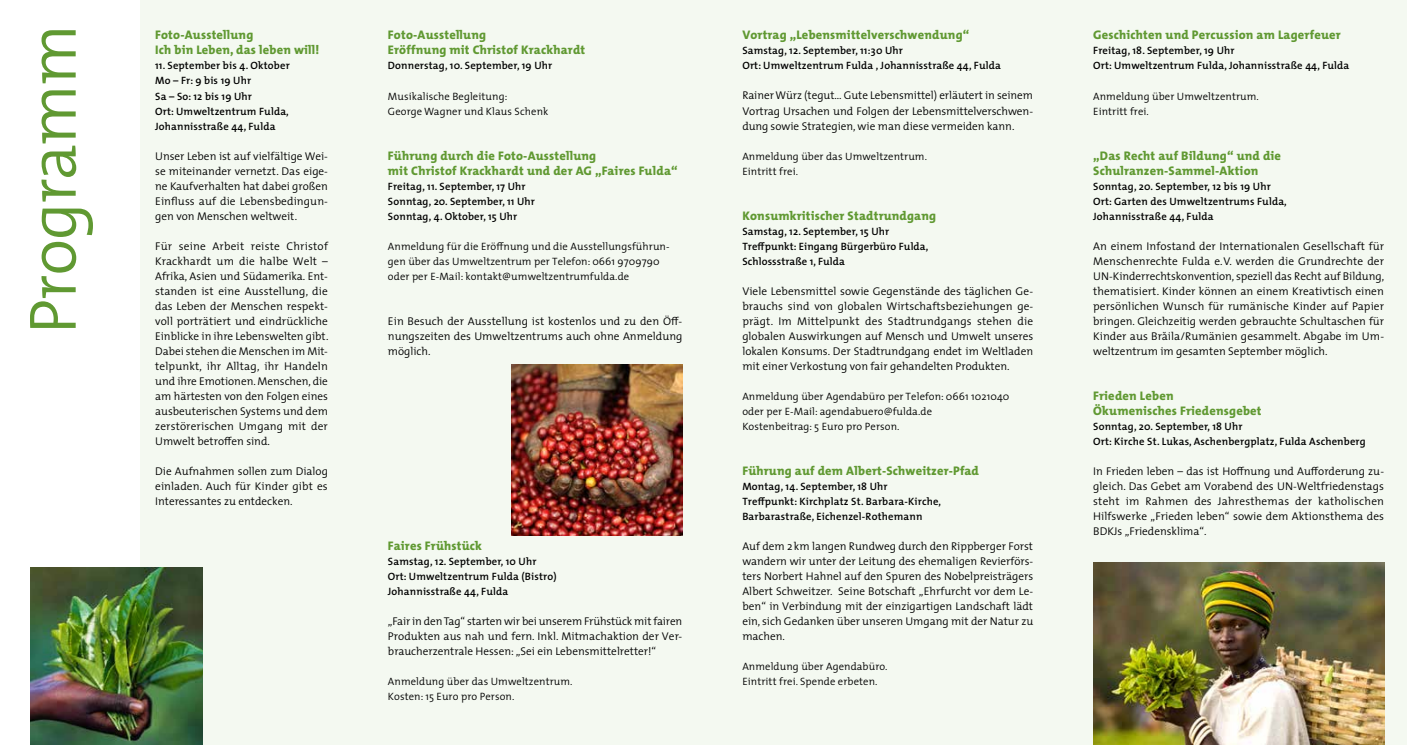
<style>
.page{position:relative;width:1407px;height:745px;background:#fff}
.page>*{position:absolute;margin:0;border:0;box-sizing:border-box;transform-origin:0 0}
.t1{font:300 67.38px "The Mix";letter-spacing:-.015em;color:#609932}
.t2{font:800 12.5px/15px "The Mix";letter-spacing:.015em;color:#609932}
.t3{font:300 11.25px/15px "The Mix";color:#000;text-align:justify}
.t4{font:600 10.62px/15px "The Mix";letter-spacing:.015em;color:#000}
.t5{font:300 10.62px/15px "The Mix";letter-spacing:.01em;color:#000}
</style>
<div class="page">
<div style="left:140px;top:0;width:1267px;height:744px;background:#f4f9f1"></div>
<img style="left:30px;top:567px;width:173px;height:177px">
<img style="left:512px;top:364px;width:170px;height:171px">
<img style="left:1093px;top:562px;width:291px;height:182px">
<h1 class="t1" style="left:-3px;top:334px;width:311px;rotate:-90deg">Programm</h1>
<p class="t2" style="left:155px;top:28px;width:166px">Foto-Ausstellung<br>Ich bin Leben, das leben will!</p>
<p class="t4" style="left:155px;top:58px;width:136px">11. September bis 4. Oktober<br>Mo – Fr: 9 bis 19 Uhr<br>Sa – So: 12 bis 19 Uhr<br>Ort: Umweltzentrum Fulda,<br>Johannisstraße 44, Fulda</p>
<p class="t3" style="left:155px;top:148px;width:174px">Unser Leben ist auf vielfältige Wei&shy;se miteinander vernetzt. Das eige&shy;ne Kaufverhalten hat dabei großen Einfluss auf die Lebensbedingun&shy;gen von Menschen weltweit.</p>
<p class="t3" style="left:155px;top:238px;width:175px">Für seine Arbeit reiste Christof Krackhardt um die halbe Welt – Afrika, Asien und Südamerika. Ent&shy;standen ist eine Ausstellung, die das Leben der Menschen respekt&shy;voll porträtiert und eindrückliche Einblicke in ihre Lebenswelten gibt.<br>Dabei stehen die Menschen im Mit&shy;telpunkt, ihr Alltag, ihr Handeln und ihre Emotionen. Menschen, die am härtesten von den Folgen eines ausbeuterischen Systems und dem zerstörerischen Umgang mit der Umwelt betroffen sind.</p>
<p class="t3" style="left:155px;top:463px;width:174px">Die Aufnahmen sollen zum Dialog einladen. Auch für Kinder gibt es Interessantes zu entdecken.</p>
<p class="t2" style="left:388px;top:28px;width:199px">Foto-Ausstellung<br>Eröffnung mit Christof Krackhardt</p>
<p class="t4" style="left:388px;top:58px;width:166px">Donnerstag, 10. September, 19 Uhr</p>
<p class="t5" style="left:388px;top:88px;width:162px">Musikalische Begleitung:<br>George Wagner und Klaus Schenk</p>
<p class="t2" style="left:388px;top:148px;width:291px">Führung durch die Foto-Ausstellung<br>mit Christof Krackhardt und der AG „Faires Fulda“</p>
<p class="t4" style="left:388px;top:178px;width:148px">Freitag, 11. September, 17 Uhr<br>Sonntag, 20. September, 11 Uhr<br>Sonntag, 4. Oktober, 15 Uhr</p>
<p class="t5" style="left:388px;top:238px;width:282px">Anmeldung für die Eröffnung und die Ausstellungsführun&shy;gen über das Umweltzentrum per Telefon: 0661 9709790 oder per E-Mail: kontakt@umweltzentrumfulda.de</p>
<p class="t3" style="left:388px;top:313px;width:296px">Ein Besuch der Ausstellung ist kostenlos und zu den Öff&shy;nungszeiten des Umweltzentrums auch ohne Anmeldung möglich.</p>
<p class="t2" style="left:388px;top:538px;width:96px">Faires Frühstück</p>
<p class="t4" style="left:388px;top:553px;width:170px">Samstag, 12. September, 10 Uhr<br>Ort: Umweltzentrum Fulda (Bistro)<br>Johannisstraße 44, Fulda</p>
<p class="t3" style="left:388px;top:613px;width:296px">„Fair in den Tag“ starten wir bei unserem Frühstück mit fairen Produkten aus nah und fern. Inkl. Mitmachaktion der Ver&shy;braucherzentrale Hessen: „Sei ein Lebensmittelretter!“</p>
<p class="t5" style="left:388px;top:673px;width:186px">Anmeldung über das Umweltzentrum.<br>Kosten: 15 Euro pro Person.</p>
<p class="t2" style="left:742px;top:28px;width:228px">Vortrag „Lebensmittelverschwendung“</p>
<p class="t4" style="left:742px;top:43px;width:260px">Samstag, 12. September, 11:30 Uhr<br>Ort: Umweltzentrum Fulda , Johannisstraße 44, Fulda</p>
<p class="t3" style="left:742px;top:88px;width:292px">Rainer Würz (tegut… Gute Lebensmittel) erläutert in seinem Vortrag Ursachen und Folgen der Lebensmittelverschwen&shy;dung sowie Strategien, wie man diese vermeiden kann.</p>
<p class="t5" style="left:742px;top:148px;width:186px">Anmeldung über das Umweltzentrum.<br>Eintritt frei.</p>
<p class="t2" style="left:742px;top:208px;width:195px">Konsumkritischer Stadtrundgang</p>
<p class="t4" style="left:742px;top:223px;width:187px">Samstag, 12. September, 15 Uhr<br>Treffpunkt: Eingang Bürgerbüro Fulda,<br>Schlossstraße 1, Fulda</p>
<p class="t3" style="left:742px;top:283px;width:292px">Viele Lebensmittel sowie Gegenstände des täglichen Ge&shy;brauchs sind von globalen Wirtschaftsbeziehungen ge&shy;prägt. Im Mittelpunkt des Stadtrundgangs stehen die globalen Auswirkungen auf Mensch und Umwelt unseres lokalen Konsums. Der Stadtrundgang endet im Weltladen mit einer Verkostung von fair gehandelten Produkten.</p>
<p class="t5" style="left:742px;top:388px;width:269px">Anmeldung über Agendabüro per Telefon: 0661 1021040 oder per E-Mail: agendabuero@fulda.de<br>Kostenbeitrag: 5 Euro pro Person.</p>
<p class="t2" style="left:742px;top:463px;width:238px">Führung auf dem Albert-Schweitzer-Pfad</p>
<p class="t4" style="left:742px;top:478px;width:200px">Montag, 14. September, 18 Uhr<br>Treffpunkt: Kirchplatz St. Barbara-Kirche,<br>Barbarastraße, Eichenzel-Rothemann</p>
<p class="t3" style="left:742px;top:538px;width:292px">Auf dem 2 km langen Rundweg durch den Rippberger Forst wandern wir unter der Leitung des ehemaligen Revierförs&shy;ters Norbert Hahnel auf den Spuren des Nobelpreisträgers Albert Schweitzer. Seine Botschaft „Ehrfurcht vor dem Le&shy;ben“ in Verbindung mit der einzigartigen Landschaft lädt ein, sich Gedanken über unseren Umgang mit der Natur zu machen.</p>
<p class="t5" style="left:742px;top:658px;width:146px">Anmeldung über Agendabüro.<br>Eintritt frei. Spende erbeten.</p>
<p class="t2" style="left:1093px;top:28px;width:249px">Geschichten und Percussion am Lagerfeuer</p>
<p class="t4" style="left:1093px;top:43px;width:258px">Freitag, 18. September, 19 Uhr<br>Ort: Umweltzentrum Fulda, Johannisstraße 44, Fulda</p>
<p class="t5" style="left:1093px;top:88px;width:167px">Anmeldung über Umweltzentrum.<br>Eintritt frei.</p>
<p class="t2" style="left:1093px;top:148px;width:189px">„Das Recht auf Bildung“ und die<br>Schulranzen-Sammel-Aktion</p>
<p class="t4" style="left:1093px;top:178px;width:195px">Sonntag, 20. September, 12 bis 19 Uhr<br>Ort: Garten des Umweltzentrums Fulda,<br>Johannisstraße 44, Fulda</p>
<p class="t3" style="left:1093px;top:238px;width:293px">An einem Infostand der Internationalen Gesellschaft für Menschenrechte Fulda e.V. werden die Grundrechte der UN-Kinderrechtskonvention, speziell das Recht auf Bildung, thematisiert. Kinder können an einem Kreativtisch einen persönlichen Wunsch für rumänische Kinder auf Papier bringen. Gleichzeitig werden gebrauchte Schultaschen für Kinder aus Br˘aila/Rumänien gesammelt. Abgabe im Um&shy;weltzentrum im gesamten September möglich.</p>
<p class="t2" style="left:1093px;top:388px;width:170px">Frieden Leben<br>Ökumenisches Friedensgebet</p>
<p class="t4" style="left:1093px;top:418px;width:274px">Sonntag, 20. September, 18 Uhr<br>Ort: Kirche St. Lukas, Aschenbergplatz, Fulda Aschenberg</p>
<p class="t3" style="left:1093px;top:463px;width:292px">In Frieden leben – das ist Hoffnung und Aufforderung zu&shy;gleich. Das Gebet am Vorabend des UN-Weltfriedenstags steht im Rahmen des Jahresthemas der katholischen Hilfswerke „Frieden leben“ sowie dem Aktionsthema des BDKJs „Friedensklima“.</p>
</div>
